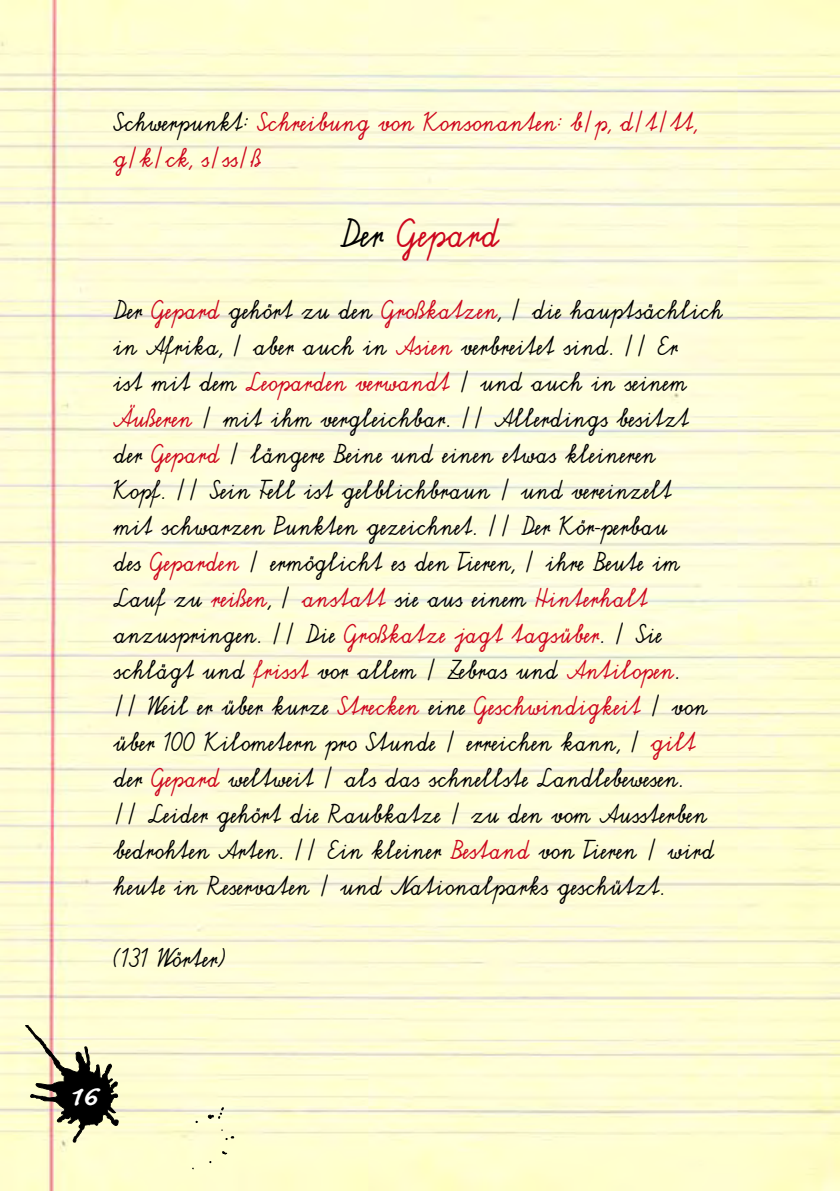
<style>
.page{position:relative;width:840px;height:1191px;background:#fff}
.page>*{position:absolute;margin:0;border:0;box-sizing:border-box;transform-origin:0 0}
.t1{font:36px "schulschrift";color:#cd071e}
.t2{font:700 36px "Caflisch Script Pro";color:#fff}
.t3{font:24px/36px "schulschrift";color:#000}
.t4{font:24px/36px "schulschrift";color:#cd071e}
.s1{color:#000}
.s2{color:#cd071e}
</style>
<div class="page">
<img style="left:0;top:0;width:839px;height:1190px">
<svg style="left:26px;top:1025px;width:92px;height:117px;background:#a9a68b"></svg>
<svg style="left:222px;top:1151px;width:4px;height:3px"></svg>
<svg style="left:226px;top:1136px;width:8px;height:3px"></svg>
<svg style="left:208px;top:1107px;width:15px;height:11px"></svg>
<p class="t4" style="left:113px;top:107px;width:584px"><span class="s1">Schwerpunkt:</span> Schreibung von Konsonanten: b/p, d/t/tt, g/k/ck, s/ss/ß</p>
<h1 class="t1" style="left:340px;top:213px;width:161px"><span class="s1">Der</span> Gepard</h1>
<p class="t3" style="left:113px;top:294px;width:610px">Der <span class="s2">Gepard</span> gehört zu den <span class="s2">Großkatzen</span>, / die hauptsächlich in Afrika, / aber auch in <span class="s2">Asien</span> verbreitet sind. // Er<br>ist mit dem <span class="s2">Leoparden verwandt</span> / und auch in seinem <span class="s2">Äußeren</span> / mit ihm vergleichbar. // Allerdings besitzt der <span class="s2">Gepard</span> / längere Beine und einen etwas kleineren<br>Kopf. // Sein Fell ist gelblichbraun / und vereinzelt<br>mit schwarzen Punkten gezeichnet. // Der Kör-perbau<br>des <span class="s2">Geparden</span> / ermöglicht es den Tieren, / ihre Beute im Lauf zu <span class="s2">reißen</span>, / <span class="s2">anstatt</span> sie aus einem <span class="s2">Hinterhalt </span>anzuspringen. // Die <span class="s2">Großkatze jagt tagsüber</span>. / Sie schlägt und <span class="s2">frisst</span> vor allem / Zebras und <span class="s2">Antilopen</span>.<br>// Weil er über kurze <span class="s2">Strecken</span> eine <span class="s2">Geschwindigkeit</span> / von über 100 Kilometern pro Stunde / erreichen kann, / <span class="s2">gilt </span>der <span class="s2">Gepard</span> weltweit / als das schnellste Landlebewesen.<br>// Leider gehört die Raubkatze / zu den vom Aussterben bedrohten Arten. // Ein kleiner <span class="s2">Bestand</span> von Tieren / wird heute in Reservaten / und Nationalparks geschützt.</p>
<p class="t3" style="left:113px;top:942px;width:113px">(131 Wörter)</p>
<h1 class="t2" style="left:67px;top:1077px;width:31px">16</h1>
</div>
